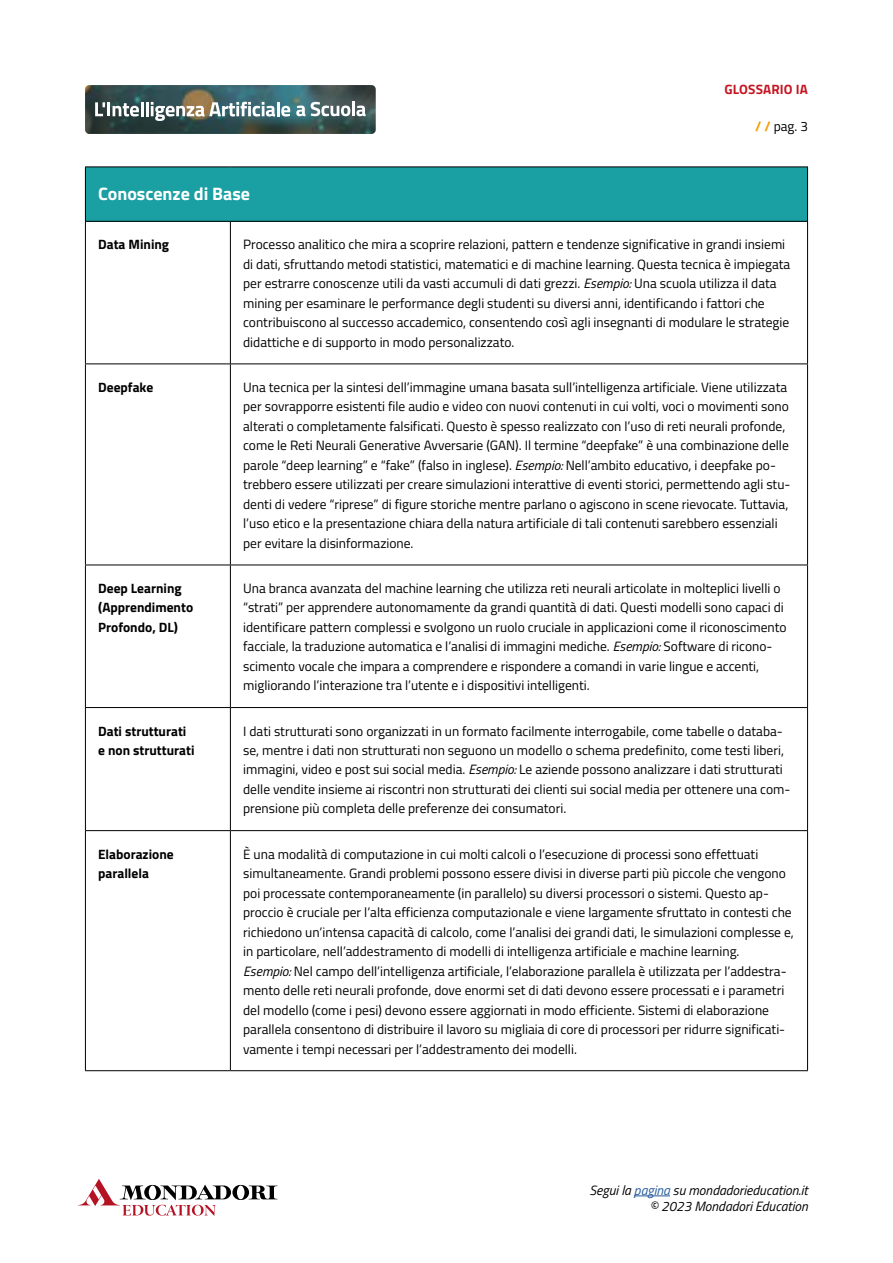
<style>
.page{position:relative;width:893px;height:1263px;background:#fff}
.page>*{position:absolute;margin:0;border:0;box-sizing:border-box;transform-origin:0 0}
.t1{font:700 18px "Titillium Web";color:#fff}
.t2{font:13.5px/19.5px "Titillium Web";color:#000}
.t3{font:700 13.5px/19.5px "Titillium Web";color:#000}
.t4{font:italic 13.5px/16.2px "Titillium Web";color:#000;text-align:right}
.t5{font:700 13.5px "Titillium Web";letter-spacing:.01em;color:#c61623}
.s1{font-weight:700;color:#f59c00}
.s2{font-style:italic}
.s3{color:#275b9b}
</style>
<div class="page">
<img style="left:85px;top:85px;width:291px;height:49px">
<svg style="left:78px;top:1179px;width:199px;height:37px"></svg>
<hr style="left:634px;top:1195px;width:36px;height:1px;background:#275b9b">
<svg style="left:95px;top:102px;width:10px;height:14px"></svg>
<hr style="left:107px;top:102px;width:3px;height:14px;background:#fff">
<svg style="left:113px;top:102px;width:30px;height:15px"></svg>
<hr style="left:146px;top:102px;width:3px;height:14px;background:#fff">
<svg style="left:151px;top:102px;width:124px;height:19px"></svg>
<hr style="left:277px;top:102px;width:3px;height:14px;background:#fff">
<svg style="left:281px;top:106px;width:9px;height:11px"></svg>
<svg style="left:296px;top:106px;width:9px;height:10px"></svg>
<svg style="left:311px;top:102px;width:39px;height:14px"></svg>
<hr style="left:352px;top:102px;width:3px;height:14px;background:#fff">
<svg style="left:356px;top:106px;width:10px;height:10px"></svg>
<div style="left:85px;top:167px;width:722px;height:54px;background:#1a9fa2"></div>
<hr style="left:85px;top:222px;width:1px;height:141px;background:#000">
<hr style="left:230px;top:222px;width:1px;height:141px;background:#000">
<hr style="left:807px;top:222px;width:1px;height:141px;background:#000">
<hr style="left:85px;top:363px;width:145px;height:1px;background:#000">
<hr style="left:85px;top:364px;width:1px;height:201px;background:#000">
<hr style="left:230px;top:363px;width:578px;height:1px;background:#000">
<hr style="left:230px;top:364px;width:1px;height:201px;background:#000">
<hr style="left:807px;top:364px;width:1px;height:201px;background:#000">
<hr style="left:85px;top:565px;width:145px;height:1px;background:#000">
<hr style="left:85px;top:565px;width:1px;height:142px;background:#000">
<hr style="left:230px;top:565px;width:578px;height:1px;background:#000">
<hr style="left:230px;top:565px;width:1px;height:142px;background:#000">
<hr style="left:807px;top:565px;width:1px;height:142px;background:#000">
<hr style="left:85px;top:707px;width:145px;height:1px;background:#000">
<hr style="left:85px;top:708px;width:1px;height:122px;background:#000">
<hr style="left:230px;top:707px;width:578px;height:1px;background:#000">
<hr style="left:230px;top:708px;width:1px;height:122px;background:#000">
<hr style="left:807px;top:708px;width:1px;height:122px;background:#000">
<hr style="left:85px;top:167px;width:145px;height:1px;background:#000">
<hr style="left:85px;top:167px;width:1px;height:54px;background:#000">
<hr style="left:230px;top:167px;width:578px;height:1px;background:#000">
<hr style="left:807px;top:167px;width:1px;height:54px;background:#000">
<hr style="left:85px;top:221px;width:145px;height:1px;background:#000">
<hr style="left:230px;top:221px;width:578px;height:1px;background:#000">
<hr style="left:85px;top:830px;width:145px;height:1px;background:#000">
<hr style="left:85px;top:831px;width:1px;height:239px;background:#000">
<hr style="left:230px;top:830px;width:578px;height:1px;background:#000">
<hr style="left:230px;top:831px;width:1px;height:239px;background:#000">
<hr style="left:807px;top:831px;width:1px;height:239px;background:#000">
<hr style="left:85px;top:1070px;width:145px;height:1px;background:#000">
<hr style="left:230px;top:1070px;width:578px;height:1px;background:#000">
<p class="t5" style="left:724px;top:79px;width:85px">GLOSSARIO IA</p>
<p class="t2" style="left:755px;top:115px;width:54px"><span class="s1">/ /</span> pag. 3</p>
<h1 class="t1" style="left:98px;top:180px;width:153px">Conoscenze di Base</h1>
<p class="t3" style="left:98px;top:234px;width:72px">Data Mining</p>
<p class="t2" style="left:243px;top:234px;width:549px">Processo analitico che mira a scoprire relazioni, pattern e tendenze significative in grandi insiemi di dati, sfruttando metodi statistici, matematici e di machine learning. Questa tecnica è impiegata per estrarre conoscenze utili da vasti accumuli di dati grezzi. <span class="s2">Esempio:</span> Una scuola utilizza il data mining per esaminare le performance degli studenti su diversi anni, identificando i fattori che contribuiscono al successo accademico, consentendo così agli insegnanti di modulare le strategie didattiche e di supporto in modo personalizzato.</p>
<p class="t3" style="left:98px;top:377px;width:57px">Deepfake</p>
<p class="t2" style="left:243px;top:377px;width:549px">Una tecnica per la sintesi dell’immagine umana basata sull’intelligenza artificiale. Viene utilizzata per sovrapporre esistenti file audio e video con nuovi contenuti in cui volti, voci o movimenti sono alterati o completamente falsificati. Questo è spesso realizzato con l’uso di reti neurali profonde, come le Reti Neurali Generative Avversarie (GAN). Il termine “deepfake” è una combinazione delle parole “deep learning” e “fake” (falso in inglese). <span class="s2">Esempio:</span> Nell’ambito educativo, i deepfake po&shy;trebbero essere utilizzati per creare simulazioni interattive di eventi storici, permettendo agli stu&shy;denti di vedere “riprese” di figure storiche mentre parlano o agiscono in scene rievocate. Tuttavia, l’uso etico e la presentazione chiara della natura artificiale di tali contenuti sarebbero essenziali per evitare la disinformazione.</p>
<p class="t3" style="left:98px;top:578px;width:97px">Deep Learning (Apprendimento<br>Profondo, DL)</p>
<p class="t2" style="left:243px;top:578px;width:545px">Una branca avanzata del machine learning che utilizza reti neurali articolate in molteplici livelli o “strati” per apprendere autonomamente da grandi quantità di dati. Questi modelli sono capaci di identificare pattern complessi e svolgono un ruolo cruciale in applicazioni come il riconoscimento facciale, la traduzione automatica e l’analisi di immagini mediche. <span class="s2">Esempio:</span> Software di ricono&shy;scimento vocale che impara a comprendere e rispondere a comandi in varie lingue e accenti, migliorando l’interazione tra l’utente e i dispositivi intelligenti.</p>
<p class="t3" style="left:98px;top:720px;width:98px">Dati strutturati e non strutturati</p>
<p class="t2" style="left:243px;top:720px;width:549px">I dati strutturati sono organizzati in un formato facilmente interrogabile, come tabelle o databa&shy;se, mentre i dati non strutturati non seguono un modello o schema predefinito, come testi liberi, immagini, video e post sui social media. <span class="s2">Esempio:</span> Le aziende possono analizzare i dati strutturati delle vendite insieme ai riscontri non strutturati dei clienti sui social media per ottenere una com&shy;prensione più completa delle preferenze dei consumatori.</p>
<p class="t3" style="left:98px;top:843px;width:77px">Elaborazione parallela</p>
<p class="t2" style="left:243px;top:843px;width:552px">È una modalità di computazione in cui molti calcoli o l’esecuzione di processi sono effettuati simultaneamente. Grandi problemi possono essere divisi in diverse parti più piccole che vengono poi processate contemporaneamente (in parallelo) su diversi processori o sistemi. Questo ap&shy;proccio è cruciale per l’alta efficienza computazionale e viene largamente sfruttato in contesti che richiedono un’intensa capacità di calcolo, come l’analisi dei grandi dati, le simulazioni complesse e, in particolare, nell’addestramento di modelli di intelligenza artificiale e machine learning.<br><span class="s2">Esempio:</span> Nel campo dell’intelligenza artificiale, l’elaborazione parallela è utilizzata per l’addestra&shy;mento delle reti neurali profonde, dove enormi set di dati devono essere processati e i parametri del modello (come i pesi) devono essere aggiornati in modo efficiente. Sistemi di elaborazione parallela consentono di distribuire il lavoro su migliaia di core di processori per ridurre significati&shy;vamente i tempi necessari per l’addestramento dei modelli.</p>
<p class="t4" style="left:590px;top:1181px;width:220px">Segui la <span class="s3">pagina</span> su mondadorieducation.it © 2023 Mondadori Education</p>
</div>
